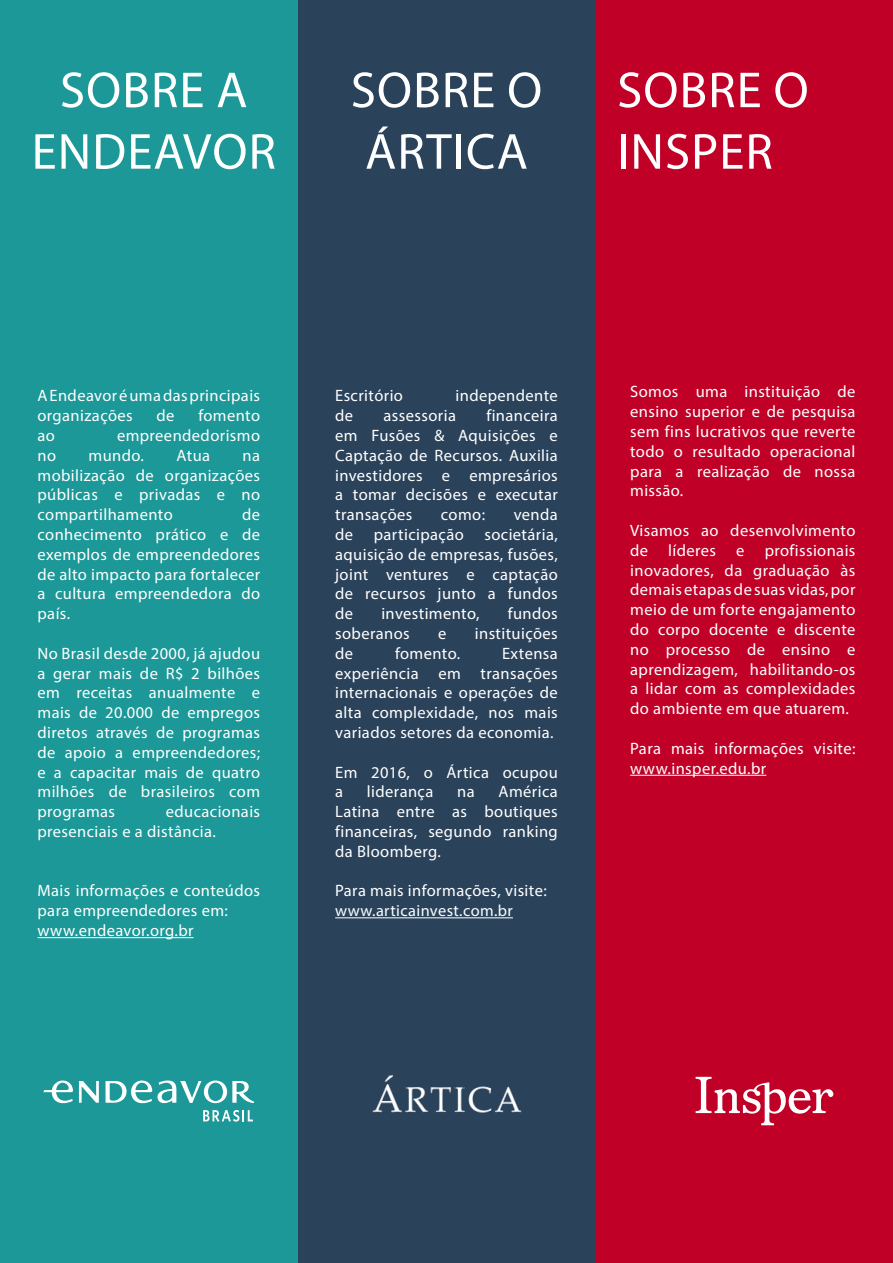
<style>
.page{position:relative;width:893px;height:1263px;background:#fff}
.page>*{position:absolute;margin:0;border:0;box-sizing:border-box;transform-origin:0 0}
.t1{font:51px/61.5px "Myriad Pro";letter-spacing:.02em;color:#fff}
.t2{font:16.5px/19.8px "Myriad Pro";letter-spacing:.025em;color:#fff;text-align:justify}
.t3{font:16.2px "Myriad Pro";letter-spacing:.025em;color:#faffff}
</style>
<div class="page">
<div style="left:595px;top:0;width:298px;height:1263px;background:#c00026"></div>
<hr style="left:630px;top:775px;width:136px;height:1px;background:#fff">
<svg style="left:696px;top:1077px;width:137px;height:48px"></svg>
<div style="left:0;top:0;width:298px;height:1263px;background:#1b9897"></div>
<hr style="left:38px;top:937px;width:156px;height:1px;background:#fff">
<svg style="left:43px;top:1080px;width:30px;height:23px"></svg>
<svg style="left:79px;top:1081px;width:20px;height:22px"></svg>
<svg style="left:106px;top:1080px;width:148px;height:23px"></svg>
<svg style="left:203px;top:1110px;width:50px;height:11px"></svg>
<div style="left:298px;top:0;width:297px;height:1263px;background:#2b425b"></div>
<hr style="left:335px;top:917px;width:178px;height:1px;background:#faffff">
<img style="left:372px;top:1075px;width:149px;height:38px">
<h1 class="t1" style="left:32px;top:59px;width:246px;text-align:center">SOBRE A<br>ENDEAVOR</h1>
<h1 class="t1" style="left:351px;top:59px;width:193px">SOBRE O<br>ÁRTICA</h1>
<h1 class="t1" style="left:617px;top:59px;width:193px">SOBRE O<br>INSPER</h1>
<p class="t2" style="left:38px;top:386px;width:224px">A Endeavor é uma das principais organizações</p>
<p class="t2" style="left:157px;top:405px;width:19px">de</p>
<p class="t2" style="left:198px;top:405px;width:63px">fomento</p>
<p class="t2" style="left:38px;top:425px;width:19px">ao</p>
<p class="t2" style="left:117px;top:425px;width:145px">empreendedorismo</p>
<p class="t2" style="left:38px;top:445px;width:20px">no</p>
<p class="t2" style="left:89px;top:445px;width:57px">mundo.</p>
<p class="t2" style="left:176px;top:445px;width:35px">Atua</p>
<p class="t2" style="left:38px;top:445px;width:224px;text-indent:205px">na mobilização de organizações públicas e privadas e no compartilhamento</p>
<p class="t2" style="left:38px;top:504px;width:224px;text-indent:205px">de conhecimento prático e de exemplos de empreendedores de alto impacto para fortalecer a cultura empreendedora do país.</p>
<p class="t2" style="left:38px;top:643px;width:224px">No Brasil desde 2000, já ajudou a gerar mais de R$ 2 bilhões em receitas anualmente e mais de 20.000 de empregos diretos através de programas de apoio a empreendedores; e a capacitar mais de quatro milhões de brasileiros com programas</p>
<p class="t2" style="left:38px;top:801px;width:224px;text-indent:128px">educacionais presenciais e a distância.</p>
<p class="t2" style="left:38px;top:881px;width:224px;text-align:left">Mais informações e conteúdos para empreendedores em: www.endeavor.org.br</p>
<p class="t2" style="left:335px;top:386px;width:69px">Escritório</p>
<p class="t2" style="left:456px;top:386px;width:104px">independente</p>
<p class="t2" style="left:335px;top:405px;width:19px">de</p>
<p class="t2" style="left:384px;top:405px;width:74px">assessoria</p>
<p class="t2" style="left:335px;top:405px;width:224px;text-indent:151px">financeira em Fusões &amp; Aquisições e Captação de Recursos. Auxilia investidores e empresários a tomar decisões e executar transações</p>
<p class="t2" style="left:441px;top:504px;width:46px">como:</p>
<p class="t2" style="left:514px;top:504px;width:46px">venda</p>
<p class="t2" style="left:335px;top:524px;width:19px">de</p>
<p class="t2" style="left:374px;top:524px;width:91px">participação</p>
<p class="t2" style="left:335px;top:524px;width:224px;text-indent:149px">societária, aquisição de empresas, fusões, joint ventures e captação de recursos junto a fundos de</p>
<p class="t2" style="left:381px;top:603px;width:100px">investimento,</p>
<p class="t2" style="left:508px;top:603px;width:52px">fundos</p>
<p class="t2" style="left:335px;top:623px;width:76px">soberanos</p>
<p class="t2" style="left:438px;top:623px;width:10px">e</p>
<p class="t2" style="left:475px;top:623px;width:84px">instituições</p>
<p class="t2" style="left:335px;top:643px;width:19px">de</p>
<p class="t2" style="left:395px;top:643px;width:67px">fomento.</p>
<p class="t2" style="left:335px;top:643px;width:224px;text-indent:167px">Extensa experiência em transações internacionais e operações de alta complexidade, nos mais variados setores da economia.</p>
<p class="t2" style="left:335px;top:762px;width:224px">Em 2016, o Ártica ocupou a</p>
<p class="t2" style="left:367px;top:782px;width:68px">liderança</p>
<p class="t2" style="left:457px;top:782px;width:19px">na</p>
<p class="t2" style="left:335px;top:782px;width:224px;text-indent:163px">América Latina entre as boutiques financeiras, segundo ranking da Bloomberg.</p>
<p class="t2" style="left:335px;top:881px;width:213px">Para mais informações, visite:</p>
<p class="t3" style="left:335px;top:901px;width:179px">www.articainvest.com.br</p>
<p class="t2" style="left:630px;top:382px;width:227px">Somos uma instituição de ensino superior e de pesquisa sem fins lucrativos que reverte todo o resultado operacional para a realização de nossa missão.</p>
<p class="t2" style="left:630px;top:520px;width:227px">Visamos ao desenvolvimento de líderes e profissionais inovadores, da graduação às demais etapas de suas vidas, por meio de um forte engajamento do corpo docente e discente no processo de ensino e aprendizagem, habilitando-os a lidar com as complexidades do ambiente em que atuarem.</p>
<p class="t2" style="left:630px;top:738px;width:227px">Para mais informações visite: www.insper.edu.br</p>
</div>
